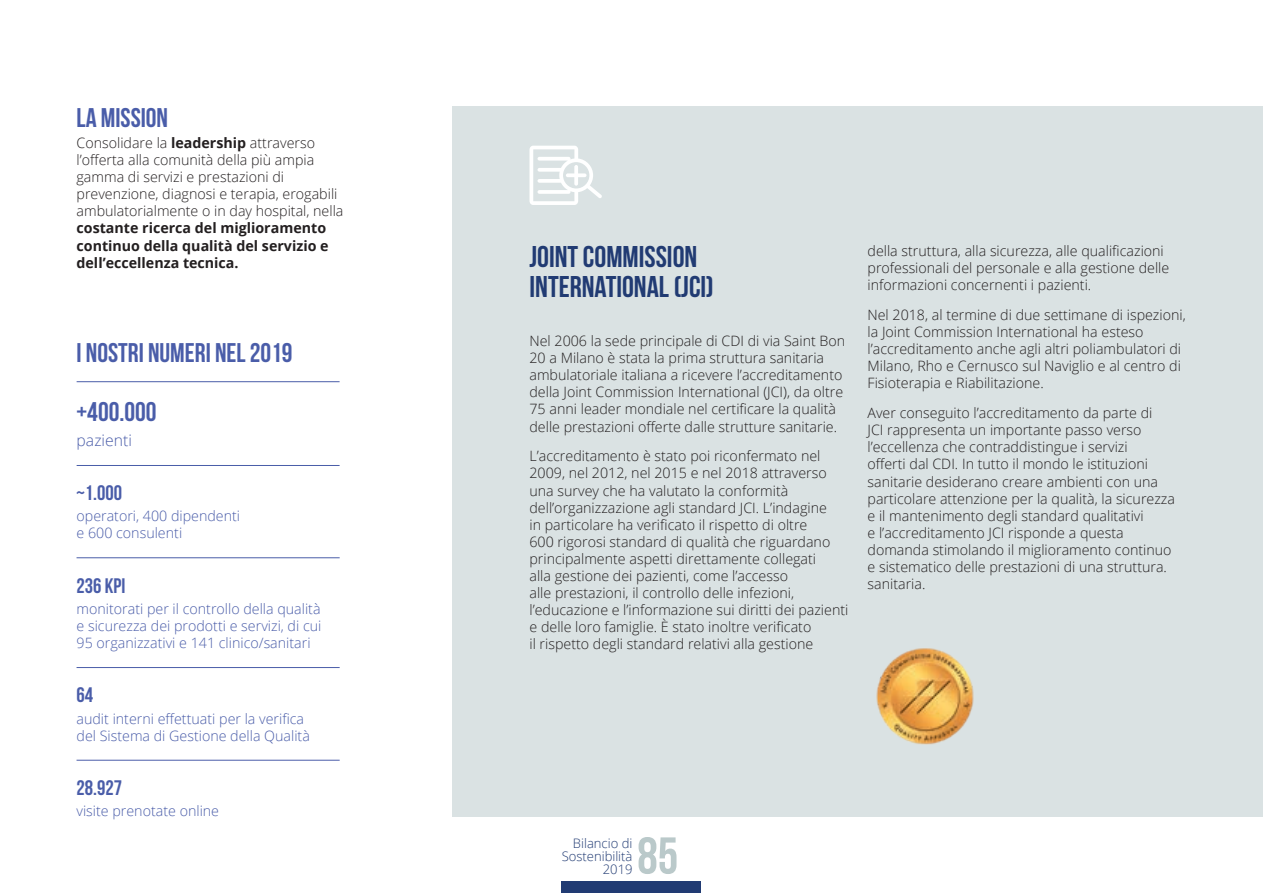
<style>
.page{position:relative;width:1263px;height:893px;background:#fff}
.page>*{position:absolute;margin:0;border:0;box-sizing:border-box;transform-origin:0 0}
.t1{font:700 51.75px "Bebas Neue";color:#bac9ca}
.t2{font:700 30px/30px "Bebas Neue";color:#213b73}
.t3{font:700 27px/58.5px "Bebas Neue";color:#4a5da9}
.t4{font:700 21px "Bebas Neue";color:#4a5da9}
.t5{font:300 15.75px "Open Sans";color:#4a5da9}
.t6{font:300 14.25px/17.1px "Open Sans";color:#231f20}
.t7{font:300 14.25px/17.1px "Open Sans";color:#4a5da9}
.t8{font:700 14.25px/17.1px "Open Sans";color:#231f20}
.t9{font:300 13.05px/13px "Open Sans";color:#213b73;text-align:right}
.s1{font-weight:700}
</style>
<div class="page">
<div style="left:562px;top:881px;width:139px;height:12px;background:#213b73"></div>
<hr style="left:77px;top:381px;width:263px;height:1px;background:#4a5da9">
<hr style="left:77px;top:557px;width:263px;height:1px;background:#4a5da9">
<hr style="left:77px;top:667px;width:263px;height:1px;background:#4a5da9">
<hr style="left:77px;top:760px;width:263px;height:1px;background:#4a5da9">
<hr style="left:77px;top:465px;width:263px;height:1px;background:#4a5da9">
<div style="left:453px;top:106px;width:810px;height:710px;background:#dae2e3"></div>
<svg style="left:529px;top:146px;width:73px;height:59px"></svg>
<img style="left:876px;top:648px;width:98px;height:97px">
<h3 class="t3" style="left:77px;top:88px;width:93px">LA MISSION</h3>
<p class="t6" style="left:77px;top:134px;width:268px">Consolidare la <span class="s1">leadership</span> attraverso l’offerta alla comunità della più ampia gamma di servizi e prestazioni di prevenzione, diagnosi e terapia, erogabili ambulatorialmente o in day hospital, nella</p>
<p class="t8" style="left:77px;top:219px;width:254px">costante ricerca del miglioramento continuo della qualità del servizio e dell’eccellenza tecnica.</p>
<h3 class="t3" style="left:77px;top:323px;width:217px">I NOSTRI NUMERI NEL 2019 +400.000</h3>
<p class="t5" style="left:77px;top:429px;width:57px">pazienti</p>
<h3 class="t4" style="left:77px;top:481px;width:47px">~1.000</h3>
<p class="t7" style="left:77px;top:507px;width:165px">operatori, 400 dipendenti e 600 consulenti</p>
<h3 class="t4" style="left:77px;top:574px;width:50px">236 KPI</h3>
<p class="t7" style="left:77px;top:600px;width:246px;text-align:justify">monitorati per il controllo della qualità e sicurezza dei prodotti e servizi, di cui 95 organizzativi e 141 clinico/sanitari</p>
<h3 class="t4" style="left:77px;top:684px;width:18px">64</h3>
<p class="t7" style="left:77px;top:710px;width:235px">audit interni effettuati per la verifica del Sistema di Gestione della Qualità</p>
<h3 class="t4" style="left:77px;top:776px;width:47px">28.927</h3>
<p class="t7" style="left:77px;top:802px;width:144px">visite prenotate online</p>
<h2 class="t2" style="left:529px;top:241px;width:186px">JOINT COMMISSION<br>INTERNATIONAL (JCI)</h2>
<p class="t6" style="left:867px;top:242px;width:303px">della struttura, alla sicurezza, alle qualificazioni professionali del personale e alla gestione delle informazioni concernenti i pazienti.</p>
<p class="t6" style="left:867px;top:306px;width:320px">Nel 2018, al termine di due settimane di ispezioni, la Joint Commission International ha esteso l’accreditamento anche agli altri poliambulatori di Milano, Rho e Cernusco sul Naviglio e al centro di Fisioterapia e Riabilitazione.</p>
<p class="t6" style="left:867px;top:404px;width:309px">Aver conseguito l’accreditamento da parte di<br>JCI rappresenta un importante passo verso l’eccellenza che contraddistingue i servizi<br>offerti dal CDI. In tutto il mondo le istituzioni sanitarie desiderano creare ambienti con una particolare attenzione per la qualità, la sicurezza e il mantenimento degli standard qualitativi<br>e l’accreditamento JCI risponde a questa domanda stimolando il miglioramento continuo e sistematico delle prestazioni di una struttura. sanitaria.</p>
<p class="t6" style="left:529px;top:332px;width:317px">Nel 2006 la sede principale di CDI di via Saint Bon 20 a Milano è stata la prima struttura sanitaria ambulatoriale italiana a ricevere l’accreditamento della Joint Commission International (JCI), da oltre 75 anni leader mondiale nel certificare la qualità delle prestazioni offerte dalle strutture sanitarie.</p>
<p class="t6" style="left:529px;top:447px;width:320px">L’accreditamento è stato poi riconfermato nel 2009, nel 2012, nel 2015 e nel 2018 attraverso una survey che ha valutato la conformità dell’organizzazione agli standard JCI. L’indagine<br>in particolare ha verificato il rispetto di oltre<br>600 rigorosi standard di qualità che riguardano principalmente aspetti direttamente collegati<br>alla gestione dei pazienti, come l’accesso<br>alle prestazioni, il controllo delle infezioni, l’educazione e l’informazione sui diritti dei pazienti e delle loro famiglie. È stato inoltre verificato<br>il rispetto degli standard relativi alla gestione</p>
<h1 class="t1" style="left:637px;top:827px;width:42px">85</h1>
<p class="t9" style="left:562px;top:836px;width:72px">Bilancio di<br>Sostenibilità<br>2019</p>
</div>
